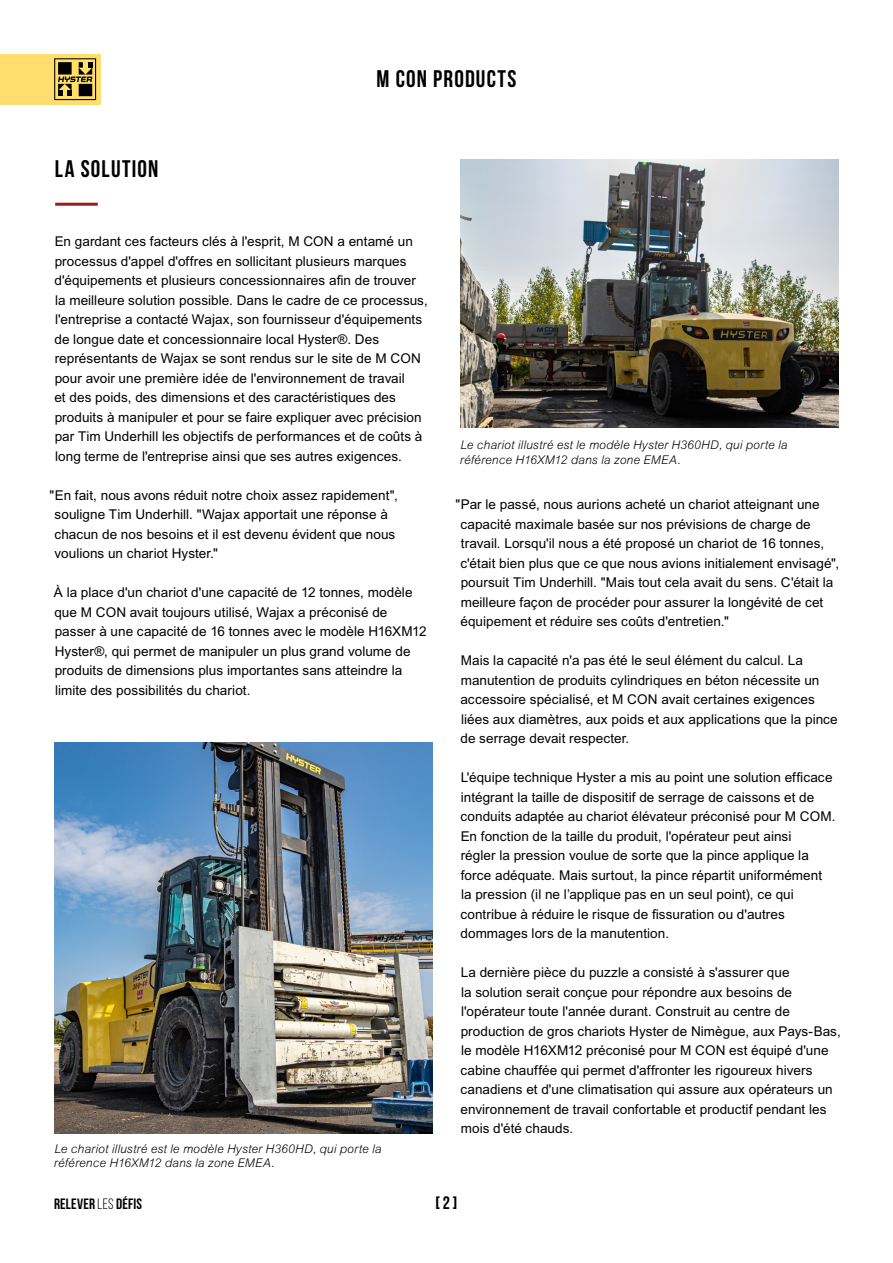
<style>
.page{position:relative;width:893px;height:1263px;background:#fff}
.page>*{position:absolute;margin:0;border:0;box-sizing:border-box;transform-origin:0 0}
.t1{font:700 24px "Bebas Neue";letter-spacing:.05em;color:#000}
.t2{font:700 18px "Bebas Neue";color:#000}
.t3{font:700 15px "Bebas Neue";letter-spacing:.015em;color:#000}
.t4{font:13.5px/19.5px "Arial MT Std";letter-spacing:.005em;color:#000}
.t5{font:italic 300 12px/14.4px "Arial MT Std";letter-spacing:.01em;color:#000}
.s1{font-weight:400}
</style>
<div class="page">
<div style="left:0;top:54px;width:101px;height:50px;background:#ffdd6e"></div>
<svg style="left:54px;top:58px;width:42px;height:42px"></svg>
<div style="left:58px;top:62px;width:14px;height:13px;background:#000"></div>
<img style="left:54px;top:743px;width:379px;height:390px">
<img style="left:460px;top:159px;width:379px;height:268px">
<hr style="left:55px;top:203px;width:43px;height:3px;background:#9e1c20">
<h1 class="t1" style="left:55px;top:156px;width:105px">LA SOLUTION</h1>
<h1 class="t1" style="left:377px;top:66px;width:141px">M CON PRODUCTS</h1>
<p class="t4" style="left:54px;top:232px;width:375px">En gardant ces facteurs clés à l'esprit, M CON a entamé un processus d'appel d'offres en sollicitant plusieurs marques d'équipements et plusieurs concessionnaires afin de trouver la meilleure solution possible. Dans le cadre de ce processus, l'entreprise a contacté Wajax, son fournisseur d'équipements de longue date et concessionnaire local Hyster®. Des représentants de Wajax se sont rendus sur le site de M CON pour avoir une première idée de l'environnement de travail<br>et des poids, des dimensions et des caractéristiques des produits à manipuler et pour se faire expliquer avec précision par Tim Underhill les objectifs de performances et de coûts à long terme de l'entreprise ainsi que ses autres exigences.</p>
<p class="t4" style="left:54px;top:485px;width:345px;text-indent:-5px">"En fait, nous avons réduit notre choix assez rapidement", souligne Tim Underhill. "Wajax apportait une réponse à chacun de nos besoins et il est devenu évident que nous voulions un chariot Hyster."</p>
<p class="t4" style="left:54px;top:583px;width:374px">À la place d'un chariot d'une capacité de 12 tonnes, modèle que M CON avait toujours utilisé, Wajax a préconisé de passer à une capacité de 16 tonnes avec le modèle H16XM12<br>Hyster®, qui permet de manipuler un plus grand volume de produits de dimensions plus importantes sans atteindre la limite des possibilités du chariot.</p>
<p class="t5" style="left:54px;top:1141px;width:329px">Le chariot illustré est le modèle Hyster H360HD, qui porte la référence H16XM12 dans la zone EMEA.</p>
<p class="t5" style="left:460px;top:438px;width:329px">Le chariot illustré est le modèle Hyster H360HD, qui porte la référence H16XM12 dans la zone EMEA.</p>
<p class="t4" style="left:460px;top:495px;width:380px;text-indent:-5px">"Par le passé, nous aurions acheté un chariot atteignant une capacité maximale basée sur nos prévisions de charge de travail. Lorsqu'il nous a été proposé un chariot de 16 tonnes, c'était bien plus que ce que nous avions initialement envisagé", poursuit Tim Underhill. "Mais tout cela avait du sens. C'était la meilleure façon de procéder pour assurer la longévité de cet équipement et réduire ses coûts d'entretien."</p>
<p class="t4" style="left:460px;top:651px;width:379px">Mais la capacité n'a pas été le seul élément du calcul. La manutention de produits cylindriques en béton nécessite un accessoire spécialisé, et M CON avait certaines exigences liées aux diamètres, aux poids et aux applications que la pince de serrage devait respecter.</p>
<p class="t4" style="left:460px;top:768px;width:377px">L'équipe technique Hyster a mis au point une solution efficace intégrant la taille de dispositif de serrage de caissons et de conduits adaptée au chariot élévateur préconisé pour M COM.<br>En fonction de la taille du produit, l'opérateur peut ainsi<br>régler la pression voulue de sorte que la pince applique la force adéquate. Mais surtout, la pince répartit uniformément<br>la pression (il ne l’applique pas en un seul point), ce qui contribue à réduire le risque de fissuration ou d'autres dommages lors de la manutention.</p>
<p class="t4" style="left:460px;top:963px;width:382px">La dernière pièce du puzzle a consisté à s'assurer que<br>la solution serait conçue pour répondre aux besoins de l'opérateur toute l'année durant. Construit au centre de production de gros chariots Hyster de Nimègue, aux Pays-Bas, le modèle H16XM12 préconisé pour M CON est équipé d'une cabine chauffée qui permet d'affronter les rigoureux hivers canadiens et d'une climatisation qui assure aux opérateurs un environnement de travail confortable et productif pendant les mois d'été chauds.</p>
<p class="t3" style="left:54px;top:1195px;width:90px">RELEVER <span class="s1">LES</span> DÉFIS</p>
<h2 class="t2" style="left:436px;top:1193px;width:23px">[ 2 ]</h2>
</div>
